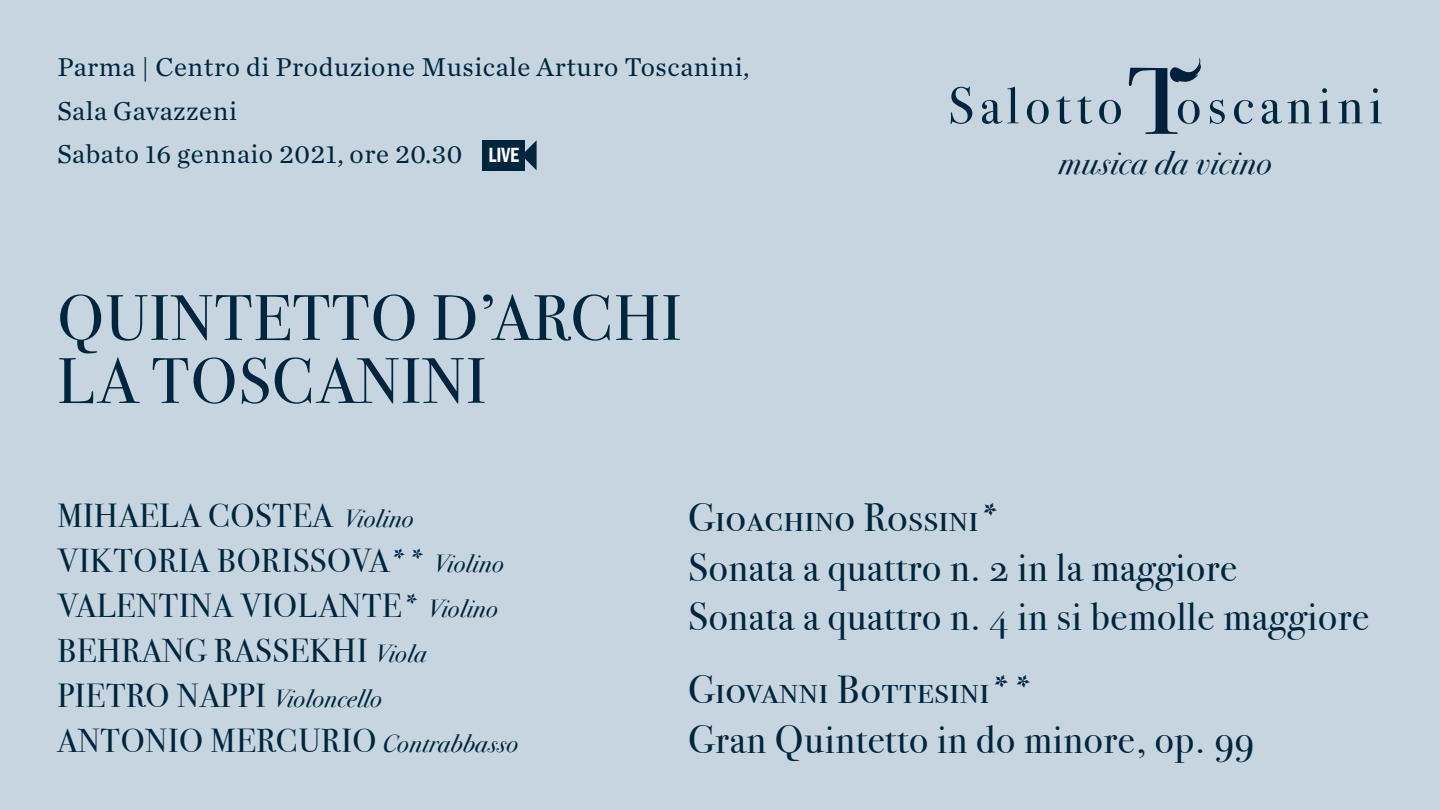
<style>
.page{position:relative;width:1440px;height:810px;background:#c7d5e0}
.page>*{position:absolute;margin:0;border:0;box-sizing:border-box;transform-origin:0 0}
.t1{font:64.5px/63px "Bodoni Svty Two ITCTT Book";letter-spacing:.02em;color:#00263d}
.t2{font:51.9px "Bodoni Svty Two OSITCTT Book";letter-spacing:.12em;color:#00263d}
.t3{font:39.75px/49.5px "Bodoni Svty Two OSITCTT Book";letter-spacing:.02em;color:#00263d}
.t4{font:39.75px "Bodoni Svty Two SCITCTT Book";letter-spacing:.02em;color:#00263d}
.t5{font:33.3px/45px "Bodoni Svty Two OSITCTT Book";letter-spacing:.02em;color:#00263d}
.t6{font:32.85px "Bodoni Svty Two OSITCTT Book It";letter-spacing:.02em;color:#00263d}
.t7{font:27px/43.5px "Chronicle Text G1";letter-spacing:.02em;color:#00263d}
.t8{font:600 condensed 21.15px "Franklin Gothic";color:#fff;scale:.88 1}
.s1{font-family:"Bodoni Svty Two OSITCTT Book It";font-size:25.2px}
</style>
<div class="page">
<svg style="left:1129px;top:58px;width:72px;height:76px"></svg>
<div style="left:482px;top:140px;width:43px;height:30px;background:#00263d"></div>
<svg style="left:525px;top:140px;width:12px;height:30px"></svg>
<p class="t7" style="left:57px;top:44px;width:694px">Parma | Centro di Produzione Musicale Arturo Toscanini,<br>Sala Gavazzeni<br>Sabato 16 gennaio 2021, ore 20.30</p>
<p class="t8" style="left:488px;top:140px;width:36px">LIVE</p>
<h1 class="t1" style="left:57px;top:287px;width:626px">QUINTETTO D’ARCHI<br>LA TOSCANINI</h1>
<h2 class="t2" style="left:948px;top:75px;width:436px">Salotto oscanini</h2>
<p class="t6" style="left:1058px;top:143px;width:215px">musica da vicino</p>
<p class="t5" style="left:57px;top:493px;width:462px">MIHAELA COSTEA <span class="s1">Violino<br></span>VIKTORIA BORISSOVA** <span class="s1">Violino<br></span>VALENTINA VIOLANTE* <span class="s1">Violino<br></span>BEHRANG RASSEKHI <span class="s1">Viola<br></span>PIETRO NAPPI <span class="s1">Violoncello<br></span>ANTONIO MERCURIO <span class="s1">Contrabbasso</span></p>
<p class="t4" style="left:688px;top:494px;width:314px">Gioachino Rossini*</p>
<p class="t3" style="left:688px;top:543px;width:683px">Sonata a quattro n. 2 in la maggiore<br>Sonata a quattro n. 4 in si bemolle maggiore</p>
<p class="t4" style="left:688px;top:666px;width:347px">Giovanni Bottesini**</p>
<p class="t3" style="left:688px;top:715px;width:567px">Gran Quintetto in do minore, op. 99</p>
</div>
